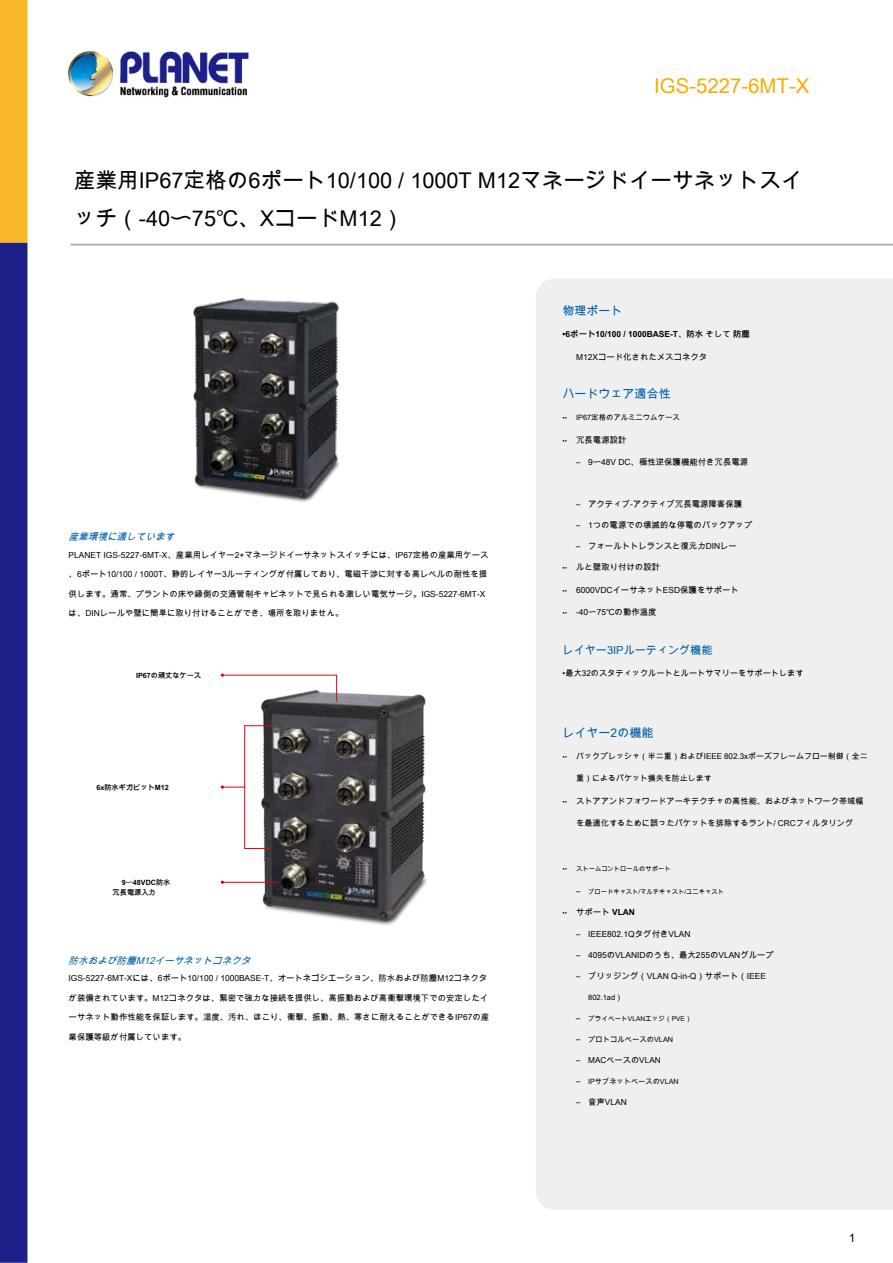
<style>
.page{position:relative;width:893px;height:1263px;background:#fff}
.page>*{position:absolute;margin:0;border:0;box-sizing:border-box;transform-origin:0 0}
.t1{font:21.75px/38.7px "Arial Unicode MS";color:#000}
.t2{font:20.4px "Arial Unicode MS";color:#f7ac00}
.t3{font:12px "Arial Unicode MS";color:#005ea6}
.t4{font:12px "Arial Unicode MS";color:#000}
.t5{font:11.1px "Arial Unicode MS";color:#005ea6}
.t6{font:italic 9.6px "Arial Unicode MS";color:#005ea6}
.t7{font:8.4px "Arial Unicode MS";color:#000}
.t8{font:700 8.4px "Arial Unicode MS";color:#000}
.t9{font:8.25px "Arial Unicode MS";color:#000}
.t10{font:7.95px "Arial Unicode MS";color:#000}
.t11{font:7.5px "Arial Unicode MS";color:#000}
.t12{font:7.35px "Arial Unicode MS";color:#000}
.t13{font:700 7.2px/10.6px "Arial Unicode MS";color:#000}
.t14{font:7.2px "Arial Unicode MS";color:#000}
.t15{font:6.6px "Arial Unicode MS";color:#000}
.t16{font:6.3px "Arial Unicode MS";color:#000}
.s1{font-weight:400}
.s2{font-size:6.3px}
.s3{font-size:8.4px}
.s4{font-weight:700}
</style>
<div class="page">
<img style="left:0;top:0;width:893px;height:1263px">
<div style="left:536px;top:279px;width:357px;height:931px;background:#efefef"></div>
<img style="left:167px;top:286px;width:201px;height:226px">
<img style="left:231px;top:676px;width:227px;height:261px">
<svg style="left:221px;top:673px;width:117px;height:29px"></svg>
<svg style="left:221px;top:785px;width:23px;height:4px"></svg>
<div style="left:244px;top:725px;width:27px;height:124px;border:1px solid #e60012"></div>
<hr style="left:222px;top:882px;width:55px;height:1px;background:#e60012">
<h2 class="t2" style="left:654px;top:71px;width:157px">IGS-5227-6MT-X</h2>
<h1 class="t1" style="left:74px;top:159px;width:730px">産業用IP67定格の6ポート10/100 / 1000T M12マネージドイーサネットスイッチ（-40〜75℃、XコードM12）</h1>
<p class="t6" style="left:69px;top:530px;width:111px">産業環境に適しています</p>
<p class="t7" style="left:69px;top:548px;width:421px">PLANET IGS-5227-6MT-X、産業用レイヤー2+マネージドイーサネットスイッチには、IP67定格の産業用ケース</p>
<p class="t7" style="left:69px;top:568px;width:420px">、6ポート10/100 / 1000T、静的レイヤー3ルーティングが付属しており、電磁干渉に対する高レベルの耐性を提</p>
<p class="t7" style="left:69px;top:587px;width:418px">供します。通常、プラントの床や縁側の交通管制キャビネットで見られる激しい電気サージ。IGS-5227-6MT-X</p>
<p class="t7" style="left:69px;top:607px;width:276px">は、DINレールや壁に簡単に取り付けることができ、場所を取りません。</p>
<h3 class="t3" style="left:563px;top:302px;width:61px">物理ポート</h3>
<p class="t8" style="left:563px;top:328px;width:189px">•6ポート10/100 / 1000BASE-T、防水 <span class="s1">そして</span> 防塵</p>
<p class="t7" style="left:576px;top:351px;width:133px">M12Xコード化されたメスコネクタ</p>
<h3 class="t3" style="left:563px;top:385px;width:109px">ハードウェア適合性</h3>
<p class="t16" style="left:563px;top:413px;width:6px">••</p>
<p class="t16" style="left:563px;top:436px;width:6px">••</p>
<p class="t12" style="left:576px;top:412px;width:105px">IP67定格のアルミニウムケース</p>
<p class="t7" style="left:576px;top:434px;width:52px">冗長電源設計</p>
<p class="t7" style="left:576px;top:456px;width:174px">– 9〜48V DC、極性逆保護機能付き冗長電源</p>
<p class="t7" style="left:576px;top:498px;width:168px">– アクティブ-アクティブ冗長電源障害保護</p>
<p class="t7" style="left:576px;top:519px;width:178px">– 1つの電源での壊滅的な停電のバックアップ</p>
<p class="t7" style="left:576px;top:540px;width:162px">– フォールトトレランスと復元力DINレー</p>
<p class="t7" style="left:576px;top:561px;width:85px">ルと壁取り付けの設計</p>
<p class="t7" style="left:576px;top:584px;width:164px">6000VDCイーサネットESD保護をサポート</p>
<p class="t7" style="left:576px;top:606px;width:82px">-40〜75℃の動作温度</p>
<p class="t16" style="left:563px;top:563px;width:6px">••</p>
<p class="t16" style="left:563px;top:586px;width:6px">••</p>
<p class="t16" style="left:563px;top:608px;width:6px">••</p>
<h3 class="t5" style="left:563px;top:642px;width:151px">レイヤー3IPルーティング機能</h3>
<p class="t13" style="left:136px;top:670px;width:67px">IP67の頑丈なケース</p>
<p class="t9" style="left:563px;top:667px;width:242px">•最大32のスタティックルートとルートサマリーをサポートします</p>
<p class="t13" style="left:96px;top:782px;width:74px">6x防水ギガビットM12</p>
<p class="t13" style="left:113px;top:876px;width:59px;text-indent:9px">9〜48VDC防水冗長電源入力</p>
<p class="t6" style="left:69px;top:954px;width:187px">防水および防塵M12イーサネットコネクタ</p>
<p class="t7" style="left:69px;top:972px;width:420px">IGS-5227-6MT-Xには、6ポート10/100 / 1000BASE-T、オートネゴシエーション、防水および防塵M12コネクタ</p>
<p class="t7" style="left:69px;top:992px;width:421px">が装備されています。M12コネクタは、緊密で強力な接続を提供し、高振動および高衝撃環境下での安定したイ</p>
<p class="t7" style="left:69px;top:1011px;width:422px">ーサネット動作性能を保証します。湿度、汚れ、ほこり、衝撃、振動、熱、寒さに耐えることができるIP67の産</p>
<p class="t7" style="left:69px;top:1031px;width:119px">業保護等級が付属しています。</p>
<h3 class="t3" style="left:563px;top:724px;width:92px">レイヤー2の機能</h3>
<p class="t10" style="left:563px;top:750px;width:307px"><span class="s2">••</span> バックプレッシャ（半二重）およびIEEE 802.3xポーズフレームフロー制御（全二</p>
<p class="t10" style="left:576px;top:773px;width:137px">重）によるパケット損失を防止します</p>
<p class="t9" style="left:576px;top:795px;width:289px">ストアアンドフォワードアーキテクチャの高性能、およびネットワーク帯域幅</p>
<p class="t9" style="left:576px;top:817px;width:279px">を最適化するために誤ったパケットを排除するラント/ CRCフィルタリング</p>
<p class="t16" style="left:576px;top:864px;width:96px">ストームコントロールのサポート</p>
<p class="t16" style="left:576px;top:887px;width:149px"><span class="s3">–</span> ブロードキャスト/マルチキャスト/ユニキャスト</p>
<p class="t7" style="left:576px;top:906px;width:60px">サポート <span class="s4">VLAN</span></p>
<p class="t7" style="left:576px;top:928px;width:116px">– IEEE802.1Qタグ付きVLAN</p>
<p class="t7" style="left:576px;top:949px;width:199px">– 4095のVLANIDのうち、最大255のVLANグループ</p>
<p class="t7" style="left:576px;top:970px;width:191px">– ブリッジング（VLAN Q-in-Q）サポート（IEEE</p>
<p class="t11" style="left:588px;top:992px;width:36px">802.1ad）</p>
<p class="t15" style="left:576px;top:1014px;width:117px"><span class="s3">–</span> プライベートVLANエッジ（PVE）</p>
<p class="t12" style="left:576px;top:1034px;width:99px"><span class="s3">–</span> プロトコルベースのVLAN</p>
<p class="t9" style="left:576px;top:1054px;width:86px"><span class="s3">–</span> MACベースのVLAN</p>
<p class="t14" style="left:576px;top:1076px;width:104px"><span class="s3">–</span> IPサブネットベースのVLAN</p>
<p class="t7" style="left:576px;top:1096px;width:52px">– 音声VLAN</p>
<p class="t16" style="left:563px;top:797px;width:6px">••</p>
<p class="t16" style="left:563px;top:864px;width:6px">••</p>
<p class="t16" style="left:563px;top:908px;width:6px">••</p>
<h3 class="t4" style="left:849px;top:1229px;width:8px">1</h3>
</div>
